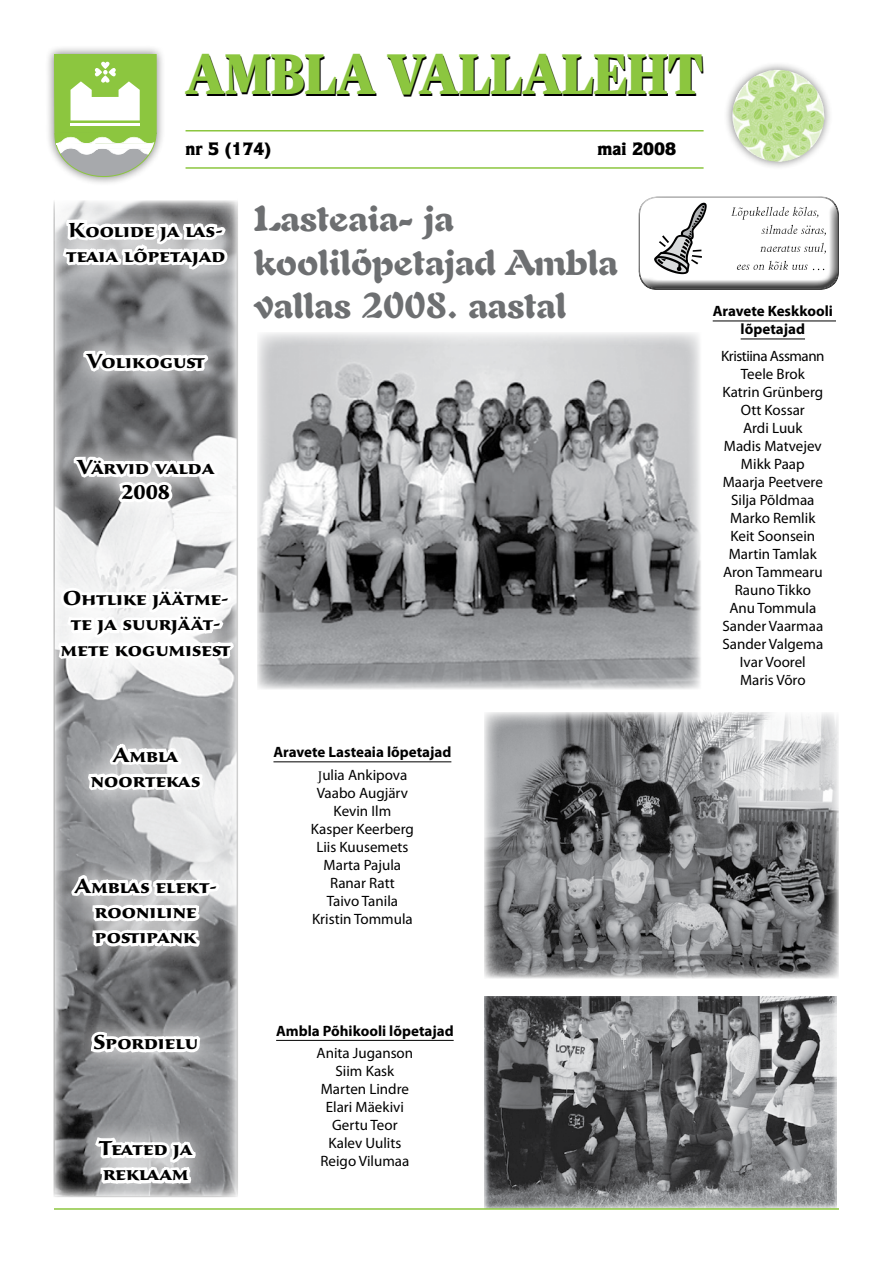
<style>
.page{position:relative;width:893px;height:1263px;background:#fff}
.page>*{position:absolute;margin:0;border:0;box-sizing:border-box;transform-origin:0 0}
.t1{font:900 57.6px "Farnham Display";color:#000;scale:.83 1}
.t2{font:900 36px/43.2px "Auriol LT Std";color:#6d6f71}
.t3{font:700 21px/25.2px "Sava Pro";color:#000;text-align:center}
.t4{font:900 18px "Quorum Std";color:#000}
.t5{font:15px/18px "Myriad Pro";color:#000;text-align:center}
.t6{font:700 15px/22.2px "Myriad Pro";color:#000;text-align:center}
.s1{font-family:"Perpetua Std";font-weight:400}
.s2{font-weight:400}
</style>
<div class="page">
<img style="left:321px;top:332px;width:380px;height:357px">
<svg style="left:53px;top:200px;width:268px;height:996px"></svg>
<svg style="left:53px;top:214px;width:184px;height:983px"></svg>
<img style="left:484px;top:712px;width:355px;height:266px">
<img style="left:484px;top:997px;width:352px;height:211px">
<svg style="left:638px;top:196px;width:201px;height:94px"></svg>
<hr style="left:273px;top:761px;width:178px;height:1px;background:#000">
<hr style="left:276px;top:1040px;width:178px;height:1px;background:#000">
<hr style="left:713px;top:321px;width:123px;height:1px;background:#000">
<hr style="left:741px;top:339px;width:64px;height:1px;background:#000">
<div style="left:44px;top:44px;width:130px;height:152px;background:#000;opacity:.5"></div>
<svg style="left:54px;top:54px;width:103px;height:123px"></svg>
<div style="left:723px;top:60px;width:147px;height:130px;background:#000;opacity:.5"></div>
<img style="left:732px;top:70px;width:93px;height:92px">
<hr style="left:186px;top:130px;width:518px;height:1px;background:#8cc63f">
<hr style="left:186px;top:167px;width:518px;height:2px;background:#8cc63f">
<hr style="left:54px;top:1208px;width:785px;height:2px;background:#8cc63f">
<h1 class="t1" style="left:186px;top:41px;width:625px">AMBLA VALLALEHT</h1>
<p class="t4" style="left:186px;top:138px;width:88px">nr 5 (174)</p>
<p class="t4" style="left:598px;top:138px;width:80px">mai 2008</p>
<h3 class="t3" style="left:66px;top:217px;width:160px;text-align:left">Koolide ja las&shy;teaia lõpetajad</h3>
<h3 class="t3" style="left:87px;top:348px;width:120px">Volikogust</h3>
<h2 class="t2" style="left:254px;top:197px;width:365px">Lasteaia- ja koolilõpetajad Ambla vallas 2008. aastal</h2>
<h3 class="t3" style="left:77px;top:454px;width:139px">Värvid valda<br>2008</h3>
<h3 class="t3" style="left:61px;top:585px;width:171px">Ohtlike jäätme&shy;te ja suurjäät&shy;mete kogumisest</h3>
<p class="t6" style="left:713px;top:302px;width:122px;line-height:18px">Aravete Keskkooli lõpetajad</p>
<p class="t5" style="left:721px;top:346px;width:105px">Kristiina Assmann<br>Teele Brok<br>Katrin Grünberg<br>Ott Kossar<br>Ardi Luuk<br>Madis Matvejev<br>Mikk Paap<br>Maarja Peetvere<br>Silja Põldmaa<br>Marko Remlik<br>Keit Soonsein<br>Martin Tamlak<br>Aron Tammearu<br>Rauno Tikko<br>Anu Tommula<br>Sander Vaarmaa<br>Sander Valgema<br>Ivar Voorel<br>Maris Võro</p>
<h3 class="t3" style="left:91px;top:742px;width:111px">Ambla noortekas</h3>
<h3 class="t3" style="left:75px;top:873px;width:144px">Amblas elekt&shy;rooniline postipank</h3>
<p class="t6" style="left:273px;top:741px;width:179px">Aravete Lasteaia lõpetajad<br><span class="s1">J</span><span class="s2">ulia Ankipova</span></p>
<p class="t5" style="left:311px;top:783px;width:105px">Vaabo Augjärv<br>Kevin Ilm<br>Kasper Keerberg<br>Liis Kuusemets<br>Marta Pajula<br>Ranar Ratt<br>Taivo Tanila<br>Kristin Tommula</p>
<h3 class="t3" style="left:93px;top:1029px;width:106px">Spordielu</h3>
<h3 class="t3" style="left:99px;top:1135px;width:95px;text-align:left">Teated ja reklaam</h3>
<p class="t6" style="left:276px;top:1019px;width:179px">Ambla Põhikooli lõpetajad</p>
<p class="t5" style="left:317px;top:1044px;width:98px">Anita Juganson<br>Siim Kask<br>Marten Lindre<br>Elari Mäekivi<br>Gertu Teor<br>Kalev Uulits<br>Reigo Vilumaa</p>
</div>
